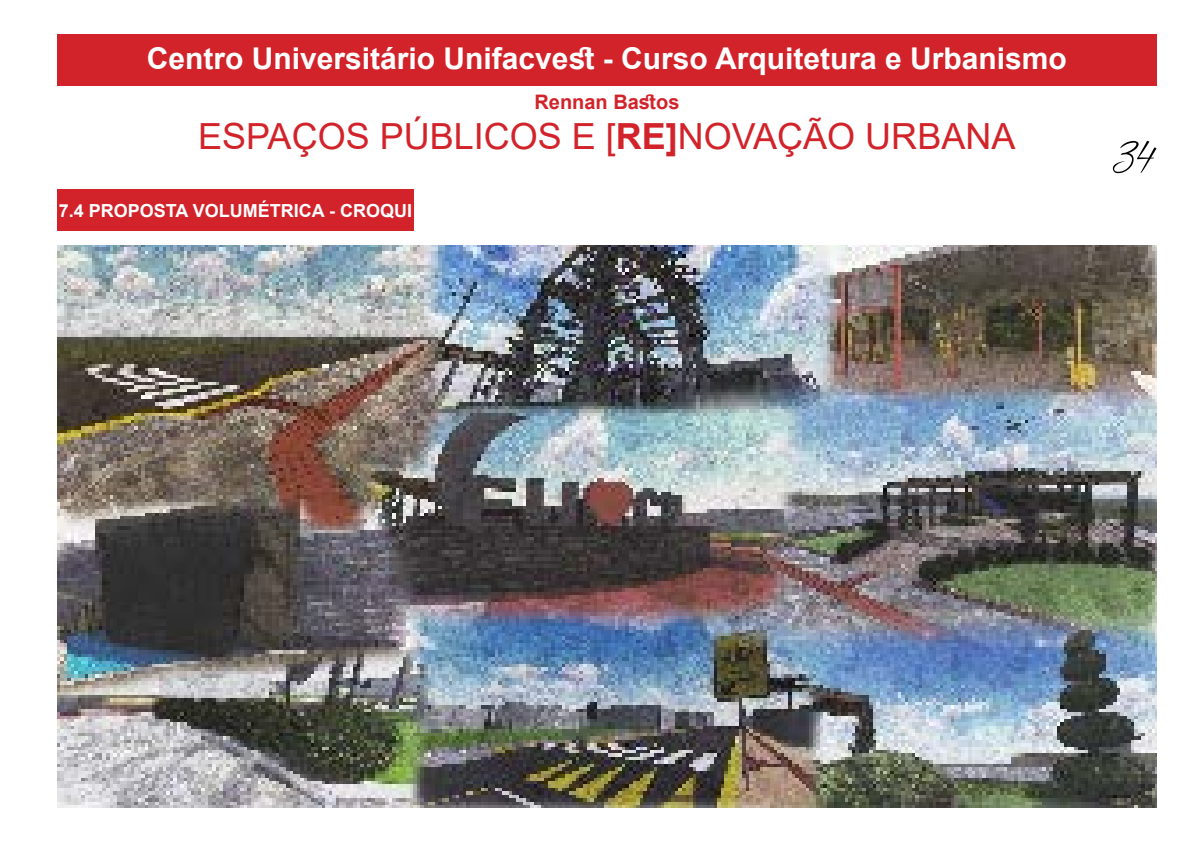
<style>
.page{position:relative;width:1191px;height:842px;background:#fff}
.page>*{position:absolute;margin:0;border:0;box-sizing:border-box;transform-origin:0 0}
.t1{font:60px "Strikeyour Path";color:#000}
.t2{font:36px "Arial";color:#d2232a}
.t3{font:700 30px "Arial";color:#fff}
.t4{font:700 20px "Arial";color:#d2232a}
.t5{font:700 18px "Arial";color:#fff}
.s1{font-weight:700}
</style>
<div class="page">
<div style="left:57px;top:34px;width:1100px;height:52px;background:#d2232a"></div>
<div style="left:57px;top:190px;width:357px;height:41px;background:#d2232a"></div>
<img style="left:57px;top:245px;width:1100px;height:563px">
<p class="t3" style="left:147px;top:37px;width:921px">Centro Universitário Unifacvest - Curso Arquitetura e Urbanismo</p>
<p class="t4" style="left:534px;top:88px;width:146px">Rennan Bastos</p>
<p class="t2" style="left:198px;top:112px;width:818px">ESPAÇOS PÚBLICOS E [<span class="s1">RE]</span>NOVAÇÃO URBANA</p>
<p class="t5" style="left:59px;top:198px;width:352px">7.4 PROPOSTA VOLUMÉTRICA - CROQUI</p>
<h1 class="t1" style="left:1113px;top:112px;width:45px">34</h1>
</div>
